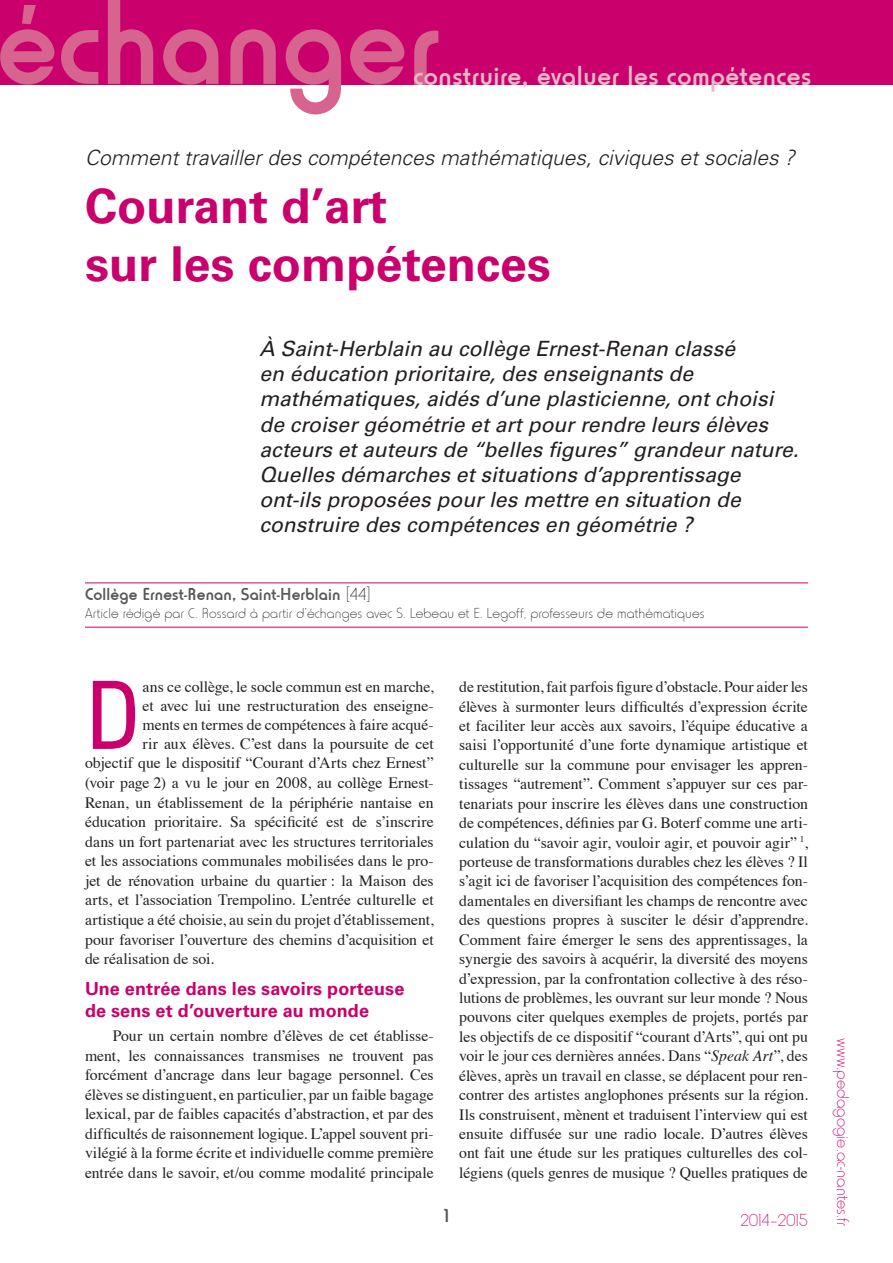
<style>
.page{position:relative;width:893px;height:1263px;background:#fff}
.page>*{position:absolute;margin:0;border:0;box-sizing:border-box;transform-origin:0 0}
.t1{font:500 126px "Horatio D";color:#d7648e}
.t2{font:condensed 94.35px "Univers";color:#ca016c}
.t3{font:700 48px/57.6px "Univers";color:#ca016c}
.t4{font:500 28.5px "Horatio D";letter-spacing:.02em;color:#ebb7c8}
.t5{font:italic 21px/25.2px "Univers";color:#231f20}
.t6{font:italic 300 21px "Univers";color:#231f20}
.t7{font:500 19.5px "Horatio D";color:#57585a}
.t8{font:700 18px/22.2px "Univers";letter-spacing:.005em;color:#ca016c}
.t9{font:500 18px "Horatio D";letter-spacing:.01em;color:#57585a}
.t10{font:18px "Horatio D Ligh";color:#ca016c}
.t11{font:15.75px/19.4px "Times";letter-spacing:-.005em;color:#231f20;text-align:justify}
.t12{font:15px "Horatio D Ligh";letter-spacing:.01em;color:#231f20}
.s1{font-family:"Horatio D Ligh";font-weight:400;color:#231f20}
.s2{font-style:italic}
</style>
<div class="page">
<div style="left:0;top:0;width:893px;height:85px;background:#ca016c"></div>
<hr style="left:85px;top:582px;width:723px;height:1px;background:#ca016c">
<hr style="left:85px;top:627px;width:723px;height:1px;background:#ca016c">
<h1 class="t1" style="left:-3px;top:-29px;width:445px">échanger</h1>
<h3 class="t4" style="left:414px;top:59px;width:399px">construire, évaluer les compétences</h3>
<h3 class="t6" style="left:85px;top:145px;width:711px">Comment travailler des compétences mathématiques, civiques et sociales ?</h3>
<h3 class="t3" style="left:85px;top:178px;width:467px">Courant d’art<br>sur les compétences</h3>
<p class="t5" style="left:259px;top:336px;width:541px">À Saint-Herblain au collège Ernest-Renan classé<br>en éducation prioritaire, des enseignants de mathématiques, aidés d’une plasticienne, ont choisi de croiser géométrie et art pour rendre leurs élèves acteurs et auteurs de “belles figures” grandeur nature.<br>Quelles démarches et situations d’apprentissage ont-ils proposées pour les mettre en situation de construire des compétences en géométrie ?</p>
<p class="t9" style="left:85px;top:584px;width:288px">Collège Ernest-Renan, Saint-Herblain <span class="s1">[44]</span></p>
<p class="t12" style="left:85px;top:605px;width:621px">Article rédigé par C. Rossard à partir d’échanges avec S. Lebeau et E. Legoff, professeurs de mathématiques</p>
<h2 class="t2" style="left:85px;top:656px;width:59px">D</h2>
<p class="t11" style="left:143px;top:676px;width:293px">ans ce collège, le socle commun est en marche,</p>
<p class="t11" style="left:143px;top:695px;width:293px">et avec lui une restructuration des enseigne-</p>
<p class="t11" style="left:143px;top:714px;width:293px">ments en termes de compétences à faire acqué-</p>
<p class="t11" style="left:143px;top:733px;width:293px">rir aux élèves. C’est dans la poursuite de cet</p>
<p class="t11" style="left:85px;top:752px;width:350px">objectif que le dispositif “Courant d’Arts chez Ernest”</p>
<p class="t11" style="left:85px;top:772px;width:350px">(voir page 2) a vu le jour en 2008, au collège Ernest-</p>
<p class="t11" style="left:85px;top:791px;width:350px">Renan, un établissement de la périphérie nantaise en</p>
<p class="t11" style="left:85px;top:811px;width:350px">éducation prioritaire. Sa spécificité est de s’inscrire</p>
<p class="t11" style="left:85px;top:830px;width:350px">dans un fort partenariat avec les structures territoriales</p>
<p class="t11" style="left:85px;top:850px;width:350px">et les associations communales mobilisées dans le pro-</p>
<p class="t11" style="left:85px;top:869px;width:350px">jet de rénovation urbaine du quartier : la Maison des</p>
<p class="t11" style="left:85px;top:889px;width:350px">arts, et l’association Trempolino. L’entrée culturelle et</p>
<p class="t11" style="left:85px;top:909px;width:350px">artistique a été choisie, au sein du projet d’établissement,</p>
<p class="t11" style="left:85px;top:928px;width:350px">pour favoriser l’ouverture des chemins d’acquisition et</p>
<p class="t11" style="left:85px;top:948px;width:130px">de réalisation de soi.</p>
<p class="t8" style="left:85px;top:977px;width:321px">Une entrée dans les savoirs porteuse de sens et d’ouverture au monde</p>
<p class="t11" style="left:85px;top:1024px;width:350px;text-indent:28px">Pour un certain nombre d’élèves de cet établisse&shy;ment, les connaissances transmises ne trouvent pas forcément d’ancrage dans leur bagage personnel. Ces élèves se distinguent, en particulier, par un faible bagage lexical, par de faibles capacités d’abstraction, et par des difficultés de raisonnement logique. L’appel souvent pri&shy;vilégié à la forme écrite et individuelle comme première entrée dans le savoir, et/ou comme modalité principale</p>
<p class="t11" style="left:459px;top:676px;width:350px">de restitution, fait parfois figure d’obstacle. Pour aider les élèves à surmonter leurs difficultés d’expression écrite et faciliter leur accès aux savoirs, l’équipe éducative a saisi l’opportunité d’une forte dynamique artistique et culturelle sur la commune pour envisager les appren&shy;tissages “autrement”. Comment s’appuyer sur ces par&shy;tenariats pour inscrire les élèves dans une construction de compétences, définies par G. Boterf comme une arti&shy;culation du “savoir agir, vouloir agir, et pouvoir agir” <sup>1</sup>, porteuse de transformations durables chez les élèves ? Il s’agit ici de favoriser l’acquisition des compétences fon&shy;damentales en diversifiant les champs de rencontre avec des questions propres à susciter le désir d’apprendre.<br>Comment faire émerger le sens des apprentissages, la synergie des savoirs à acquérir, la diversité des moyens d’expression, par la confrontation collective à des réso&shy;lutions de problèmes, les ouvrant sur leur monde ? Nous pouvons citer quelques exemples de projets, portés par les objectifs de ce dispositif “courant d’Arts”, qui ont pu voir le jour ces dernières années. Dans “<span class="s2">Speak Art</span>”, des élèves, après un travail en classe, se déplacent pour ren&shy;contrer des artistes anglophones présents sur la région.<br>Ils construisent, mènent et traduisent l’interview qui est ensuite diffusée sur une radio locale. D’autres élèves ont fait une étude sur les pratiques culturelles des col&shy;légiens (quels genres de musique ? Quelles pratiques de</p>
<p class="t7" style="left:444px;top:1205px;width:6px">1</p>
<p class="t10" style="left:740px;top:1210px;width:69px">2014–2015</p>
<p class="t10" style="left:853px;top:1038px;width:189px;rotate:90deg">www.pedagogie.ac-nantes.fr</p>
</div>
